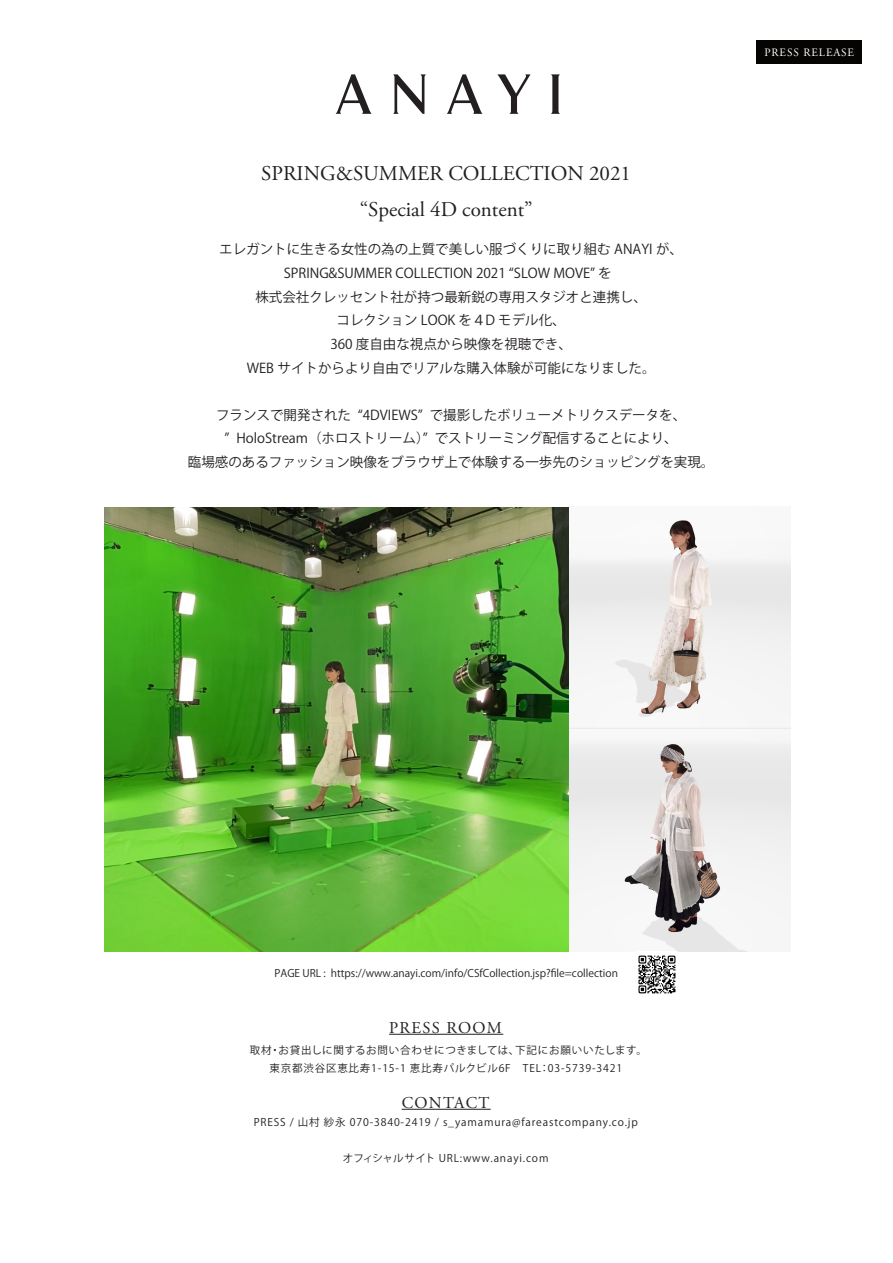
<style>
.page{position:relative;width:893px;height:1263px;background:#fff}
.page>*{position:absolute;margin:0;border:0;box-sizing:border-box;transform-origin:0 0}
.t1{font:21px/36.8px "Adobe Garamond Pro";color:#231f20;text-align:center}
.t2{font:16.5px "Adobe Garamond Pro";letter-spacing:.08em;color:#231f20}
.t3{font:13.5px/23.7px "Koz Go Pr 6 N";color:#231f20;text-align:center}
.t4{font:11.25px "Adobe Garamond Pro";letter-spacing:.08em;color:#fff}
.t5{font:10.5px/18px "Gothic BBB Pro Medium 90 ms RKSJ H";letter-spacing:.08em;color:#231f20;text-align:center}
.t6{font:10.5px "Koz Go Pr 6 N";color:#231f20}
</style>
<div class="page">
<div style="left:756px;top:40px;width:106px;height:24px;background:#050403"></div>
<svg style="left:393px;top:74px;width:33px;height:40px"></svg>
<svg style="left:447px;top:74px;width:36px;height:40px"></svg>
<svg style="left:497px;top:74px;width:33px;height:40px"></svg>
<svg style="left:551px;top:74px;width:9px;height:40px"></svg>
<svg style="left:336px;top:74px;width:36px;height:40px"></svg>
<hr style="left:389px;top:1034px;width:114px;height:1px;background:#231f20">
<hr style="left:402px;top:1109px;width:89px;height:1px;background:#231f20">
<img style="left:105px;top:507px;width:686px;height:445px">
<img style="left:568px;top:507px;width:223px;height:222px">
<img style="left:638px;top:955px;width:38px;height:39px">
<h1 class="t1" style="left:261px;top:155px;width:371px">SPRING&amp;SUMMER COLLECTION 2021 “Special 4D content”</h1>
<p class="t3" style="left:219px;top:238px;width:465px">エレガントに生きる女性の為の上質で美しい服づくりに取り組む ANAYI が、SPRING&amp;SUMMER COLLECTION 2021 “SLOW MOVE” を<br>株式会社クレッセント社が持つ最新鋭の専用スタジオと連携し、<br>コレクション LOOK を４D モデル化、<br>360 度自由な視点から映像を視聴でき、<br>WEB サイトからより自由でリアルな購入体験が可能になりました。</p>
<p class="t3" style="left:188px;top:403px;width:528px">フランスで開発された “4DVIEWS” で撮影したボリューメトリクスデータを、<br>” HoloStream（ホロストリーム）” でストリーミング配信することにより、<br>臨場感のあるファッション映像をブラウザ上で体験する一歩先のショッピングを実現。</p>
<p class="t4" style="left:764px;top:46px;width:91px">PRESS RELEASE</p>
<p class="t6" style="left:274px;top:967px;width:345px">PAGE URL : https://www.anayi.com/info/CSfCollection.jsp?file=collection</p>
<p class="t2" style="left:389px;top:1017px;width:114px">PRESS ROOM</p>
<p class="t5" style="left:250px;top:1041px;width:399px">取材・お貸出しに関するお問い合わせにつきましては、下記にお願いいたします。東京都渋谷区恵比寿1-15-1 恵比寿パルクビル6F　TEL：03-5739-3421</p>
<p class="t2" style="left:402px;top:1092px;width:89px">CONTACT</p>
<p class="t5" style="left:254px;top:1113px;width:386px">PRESS / 山村 紗永 070-3840-2419 / s_yamamura@fareastcompany.co.jp</p>
<p class="t5" style="left:343px;top:1149px;width:207px">オフィシャルサイト URL:www.anayi.com</p>
</div>
